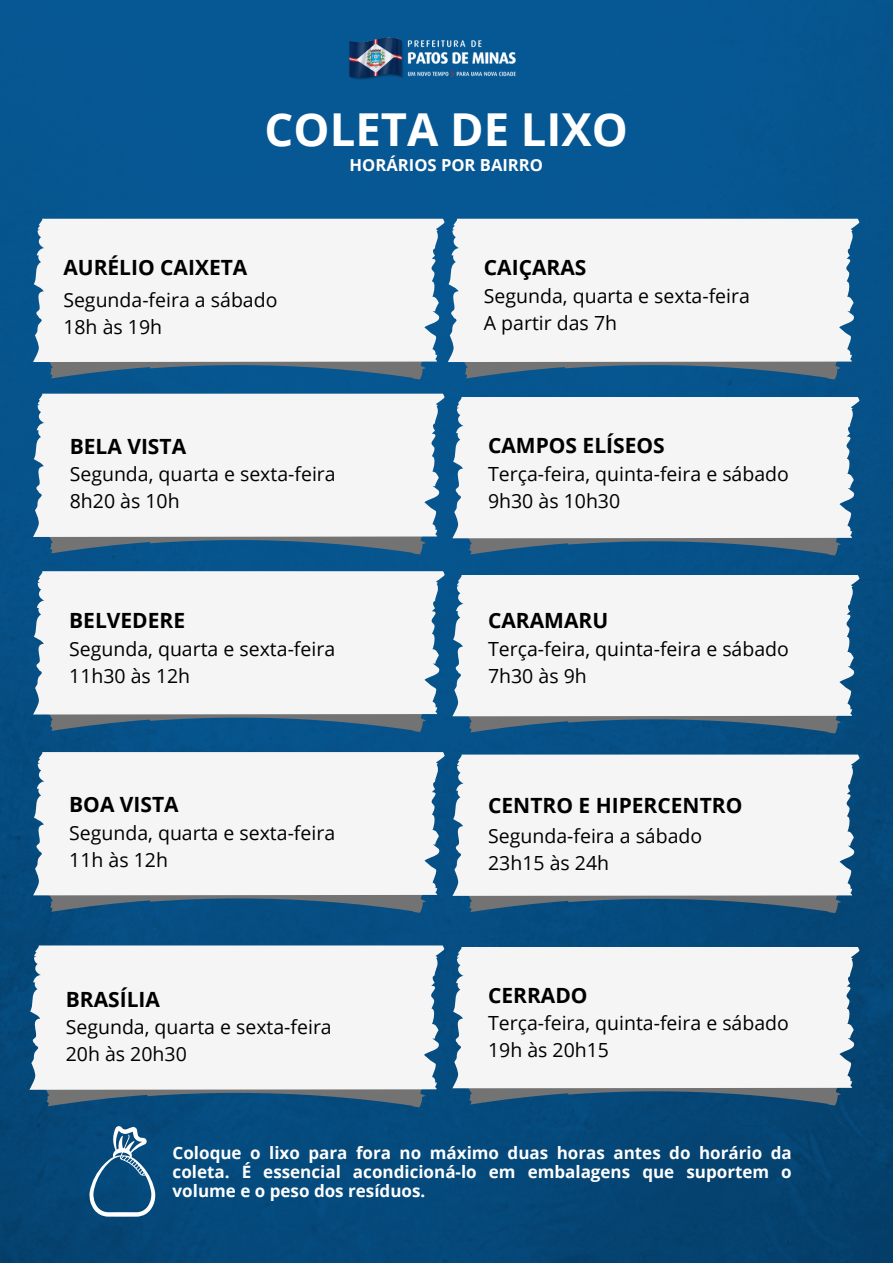
<style>
.page{position:relative;width:893px;height:1264px;background:#fff}
.page>*{position:absolute;margin:0;border:0;box-sizing:border-box;transform-origin:0 0}
.t1{font:700 45.3px "Open Sans";color:#fff}
.t2{font:700 21px "Open Sans";color:#000}
.t3{font:19.5px "Open Sans";color:#000}
.t4{font:700 16.95px/19px "Open Sans";color:#fff;text-align:justify}
.t5{font:700 16.65px "Open Sans";color:#fff}
</style>
<div class="page">
<img style="left:0;top:0;width:892px;height:1262px">
<svg style="left:47px;top:362px;width:380px;height:17px;fill:#06568e"></svg>
<div style="left:33px;top:219px;width:413px;height:143px;background:#f5f5f5"></div>
<svg style="left:47px;top:537px;width:380px;height:17px;fill:#06558a"></svg>
<div style="left:33px;top:393px;width:413px;height:144px;background:#f5f5f5"></div>
<svg style="left:47px;top:714px;width:380px;height:18px;fill:#065588"></svg>
<div style="left:33px;top:571px;width:413px;height:143px;background:#f5f5f5"></div>
<svg style="left:47px;top:895px;width:380px;height:17px;fill:#065181"></svg>
<div style="left:33px;top:752px;width:413px;height:143px;background:#f5f5f5"></div>
<svg style="left:44px;top:1089px;width:383px;height:18px;fill:#064e7b"></svg>
<div style="left:29px;top:945px;width:416px;height:144px;background:#f5f5f5"></div>
<svg style="left:462px;top:362px;width:380px;height:17px;fill:#06568b"></svg>
<div style="left:448px;top:219px;width:412px;height:143px;background:#f5f5f5"></div>
<svg style="left:466px;top:538px;width:376px;height:17px;fill:#065486"></svg>
<div style="left:452px;top:397px;width:408px;height:141px;background:#f5f5f5"></div>
<svg style="left:466px;top:716px;width:376px;height:17px"></svg>
<div style="left:452px;top:575px;width:408px;height:141px;background:#f5f5f5"></div>
<svg style="left:466px;top:895px;width:376px;height:18px"></svg>
<div style="left:452px;top:754px;width:408px;height:141px;background:#f5f5f5"></div>
<svg style="left:466px;top:1088px;width:376px;height:17px"></svg>
<div style="left:452px;top:947px;width:408px;height:141px;background:#f5f5f5"></div>
<svg style="left:89px;top:1125px;width:67px;height:91px"></svg>
<img style="left:336px;top:18px;width:184px;height:70px">
<p class="t1" style="left:264px;top:97px;width:365px">COLETA DE LIXO</p>
<p class="t5" style="left:349px;top:153px;width:195px">HORÁRIOS POR BAIRRO</p>
<p class="t2" style="left:63px;top:252px;width:185px">AURÉLIO CAIXETA</p>
<p class="t3" style="left:63px;top:286px;width:216px">Segunda-feira a sábado</p>
<p class="t3" style="left:63px;top:313px;width:100px">18h às 19h</p>
<p class="t2" style="left:70px;top:431px;width:118px">BELA VISTA</p>
<p class="t3" style="left:70px;top:460px;width:267px">Segunda, quarta e sexta-feira</p>
<p class="t3" style="left:70px;top:487px;width:111px">8h20 às 10h</p>
<p class="t2" style="left:69px;top:605px;width:117px">BELVEDERE</p>
<p class="t3" style="left:69px;top:635px;width:267px">Segunda, quarta e sexta-feira</p>
<p class="t3" style="left:69px;top:662px;width:122px">11h30 às 12h</p>
<p class="t2" style="left:69px;top:789px;width:111px">BOA VISTA</p>
<p class="t3" style="left:69px;top:819px;width:267px">Segunda, quarta e sexta-feira</p>
<p class="t3" style="left:69px;top:846px;width:100px">11h às 12h</p>
<p class="t2" style="left:66px;top:984px;width:96px">BRASÍLIA</p>
<p class="t3" style="left:66px;top:1013px;width:267px">Segunda, quarta e sexta-feira</p>
<p class="t3" style="left:66px;top:1040px;width:122px">20h às 20h30</p>
<p class="t2" style="left:484px;top:252px;width:104px">CAIÇARAS</p>
<p class="t3" style="left:484px;top:282px;width:267px">Segunda, quarta e sexta-feira</p>
<p class="t3" style="left:484px;top:309px;width:135px">A partir das 7h</p>
<p class="t2" style="left:488px;top:430px;width:178px">CAMPOS ELÍSEOS</p>
<p class="t3" style="left:488px;top:460px;width:302px">Terça-feira, quinta-feira e sábado</p>
<p class="t3" style="left:488px;top:487px;width:134px">9h30 às 10h30</p>
<p class="t2" style="left:488px;top:605px;width:122px">CARAMARU</p>
<p class="t3" style="left:488px;top:635px;width:302px">Terça-feira, quinta-feira e sábado</p>
<p class="t3" style="left:488px;top:662px;width:100px">7h30 às 9h</p>
<p class="t2" style="left:488px;top:790px;width:256px">CENTRO E HIPERCENTRO</p>
<p class="t3" style="left:488px;top:822px;width:216px">Segunda-feira a sábado</p>
<p class="t3" style="left:488px;top:849px;width:122px">23h15 às 24h</p>
<p class="t2" style="left:488px;top:980px;width:101px">CERRADO</p>
<p class="t3" style="left:488px;top:1009px;width:302px">Terça-feira, quinta-feira e sábado</p>
<p class="t3" style="left:488px;top:1036px;width:122px">19h às 20h15</p>
<p class="t4" style="left:172px;top:1142px;width:620px">Coloque o lixo para fora no máximo duas horas antes do horário da coleta. É essencial acondicioná-lo em embalagens que suportem o volume e o peso dos resíduos.</p>
</div>
